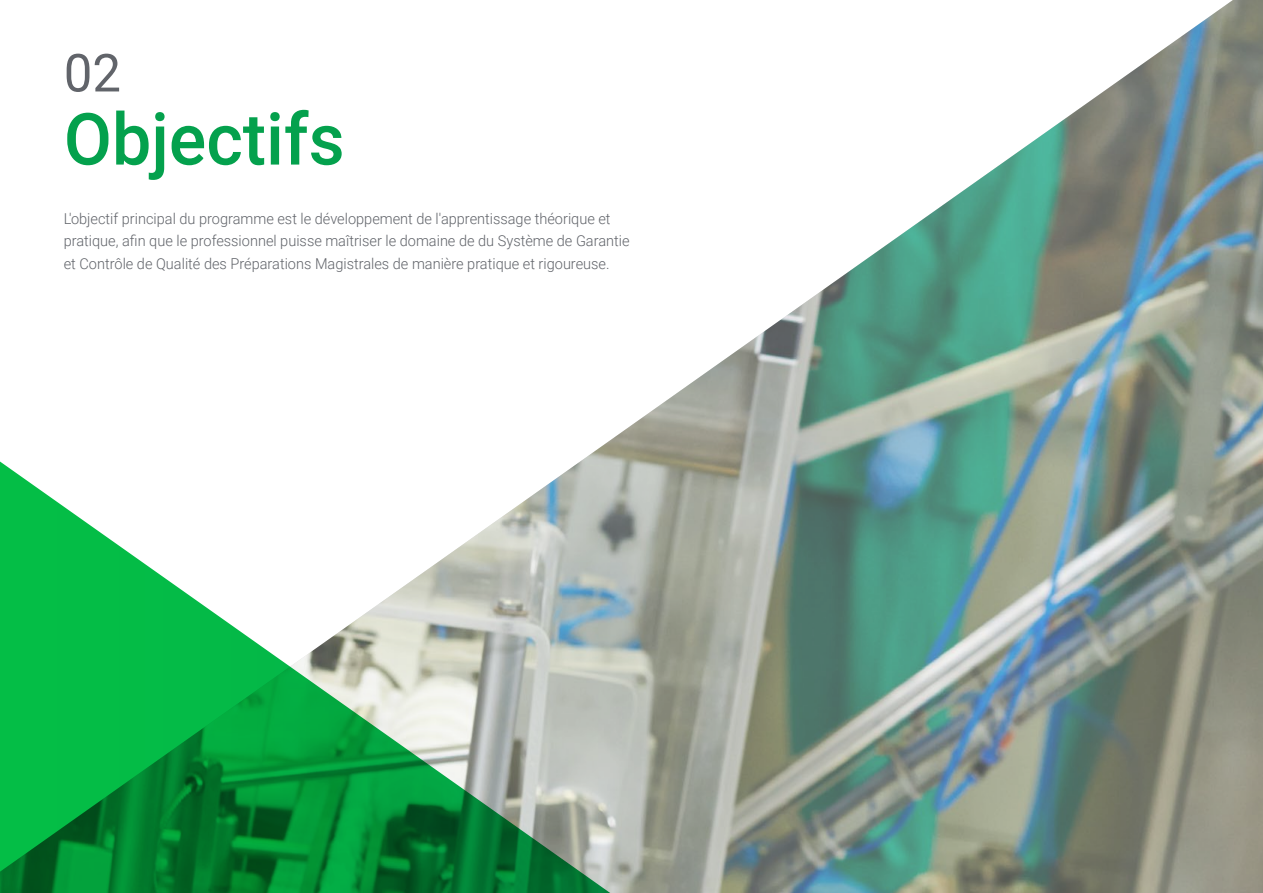
<style>
.page{position:relative;width:1263px;height:893px;background:#fff}
.page>*{position:absolute;margin:0;border:0;box-sizing:border-box;transform-origin:0 0}
.t1{font:500 72px "Roboto";color:#04a14d}
.t2{font:52.5px "Roboto";color:#61646a}
.t3{font:300 15px/22.5px "Roboto";color:#61646a}
</style>
<div class="page">
<img style="left:602px;top:0;width:661px;height:893px">
<svg style="left:0;top:446px;width:640px;height:447px"></svg>
<h2 class="t2" style="left:64px;top:36px;width:59px">02</h2>
<h1 class="t1" style="left:64px;top:89px;width:282px">Objectifs</h1>
<p class="t3" style="left:64px;top:207px;width:567px">L'objectif principal du programme est le développement de l'apprentissage théorique et pratique, afin que le professionnel puisse maîtriser le domaine de du Système de Garantie et Contrôle de Qualité des Préparations Magistrales de manière pratique et rigoureuse.</p>
</div>
